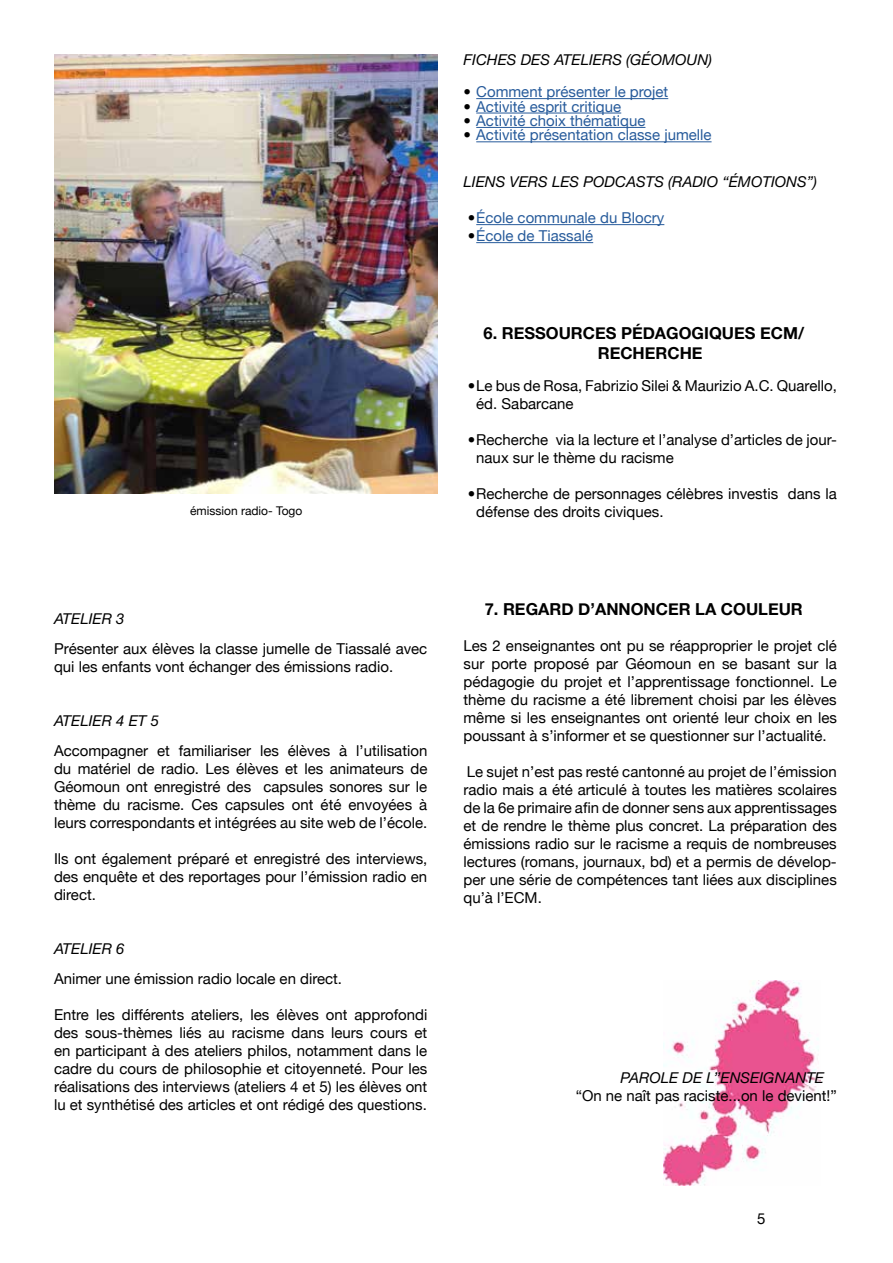
<style>
.page{position:relative;width:893px;height:1263px;background:#fff}
.page>*{position:absolute;margin:0;border:0;box-sizing:border-box;transform-origin:0 0}
.t1{font:700 16.5px/19.8px "Helvetica Neue";color:#000}
.t2{font:15px/18px "Helvetica Neue";color:#000;text-align:justify}
.t3{font:15px "Helvetica Neue";color:#275b9b}
.t4{font:italic 15px "Helvetica Neue LT Pro";color:#000}
.t5{font:12px "Helvetica Neue";color:#000}
.s1{color:#000}
</style>
<div class="page">
<img style="left:663px;top:981px;width:158px;height:205px">
<img style="left:54px;top:54px;width:383px;height:439px">
<hr style="left:476px;top:98px;width:192px;height:1px;background:#275b9b">
<hr style="left:476px;top:113px;width:145px;height:1px;background:#275b9b">
<hr style="left:476px;top:127px;width:169px;height:1px;background:#275b9b">
<hr style="left:476px;top:141px;width:236px;height:1px;background:#275b9b">
<hr style="left:476px;top:224px;width:188px;height:1px;background:#275b9b">
<hr style="left:476px;top:242px;width:117px;height:1px;background:#275b9b">
<p class="t5" style="left:190px;top:504px;width:114px">émission radio- Togo</p>
<p class="t4" style="left:54px;top:609px;width:72px">ATELIER 3</p>
<p class="t2" style="left:54px;top:639px;width:375px">Présenter aux élèves la classe jumelle de Tiassalé avec qui les enfants vont échanger des émissions radio.</p>
<p class="t4" style="left:54px;top:711px;width:107px">ATELIER 4 ET 5</p>
<p class="t2" style="left:54px;top:741px;width:375px">Accompagner et familiariser les élèves à l’utilisation du matériel de radio. Les élèves et les animateurs de Géomoun ont enregistré des capsules sonores sur le thème du racisme. Ces capsules ont été envoyées à leurs correspondants et intégrées au site web de l’école.</p>
<p class="t2" style="left:54px;top:849px;width:375px">Ils ont également préparé et enregistré des interviews, des enquête et des reportages pour l’émission radio en direct.</p>
<p class="t4" style="left:54px;top:939px;width:72px">ATELIER 6</p>
<p class="t2" style="left:54px;top:969px;width:290px">Animer une émission radio locale en direct.</p>
<p class="t2" style="left:54px;top:1005px;width:375px">Entre les différents ateliers, les élèves ont approfondi des sous-thèmes liés au racisme dans leurs cours et en participant à des ateliers philos, notamment dans le cadre du cours de philosophie et citoyenneté. Pour les réalisations des interviews (ateliers 4 et 5) les élèves ont lu et synthétisé des articles et ont rédigé des questions.</p>
<p class="t4" style="left:463px;top:50px;width:250px">FICHES DES ATELIERS (GÉOMOUN)</p>
<p class="t3" style="left:463px;top:83px;width:206px"><span class="s1">•</span> Comment présenter le projet</p>
<p class="t3" style="left:463px;top:97px;width:159px"><span class="s1">•</span> Activité esprit critique</p>
<p class="t3" style="left:463px;top:112px;width:183px"><span class="s1">•</span> Activité choix thématique</p>
<p class="t3" style="left:463px;top:126px;width:250px"><span class="s1">•</span> Activité présentation classe jumelle</p>
<p class="t4" style="left:463px;top:173px;width:355px">LIENS VERS LES PODCASTS (RADIO “ÉMOTIONS”)</p>
<p class="t3" style="left:468px;top:209px;width:198px"><span class="s1">•</span>École communale du Blocry</p>
<p class="t3" style="left:468px;top:227px;width:127px"><span class="s1">•</span>École de Tiassalé</p>
<p class="t1" style="left:598px;top:323px;width:208px;text-indent:-114px">6. RESSOURCES PÉDAGOGIQUES ECM/<br>RECHERCHE</p>
<p class="t2" style="left:476px;top:376px;width:362px;text-indent:-9px">•Le bus de Rosa, Fabrizio Silei &amp; Maurizio A.C. Quarello, éd. Sabarcane</p>
<p class="t2" style="left:476px;top:430px;width:362px;text-indent:-9px">•Recherche via la lecture et l’analyse d’articles de jour&shy;naux sur le thème du racisme</p>
<p class="t2" style="left:476px;top:484px;width:362px;text-indent:-9px">•Recherche de personnages célèbres investis dans la défense des droits civiques.</p>
<p class="t1" style="left:485px;top:598px;width:320px">7. REGARD D’ANNONCER LA COULEUR</p>
<p class="t2" style="left:463px;top:636px;width:375px">Les 2 enseignantes ont pu se réapproprier le projet clé sur porte proposé par Géomoun en se basant sur la pédagogie du projet et l’apprentissage fonctionnel. Le thème du racisme a été librement choisi par les élèves même si les enseignantes ont orienté leur choix en les poussant à s’informer et se questionner sur l’actualité.</p>
<p class="t2" style="left:463px;top:762px;width:375px">Le sujet n’est pas resté cantonné au projet de l’émission radio mais a été articulé à toutes les matières scolaires de la 6e primaire afin de donner sens aux apprentissages et de rendre le thème plus concret. La préparation des émissions radio sur le racisme a requis de nombreuses lectures (romans, journaux, bd) et a permis de dévelop&shy;per une série de compétences tant liées aux disciplines qu’à l’ECM.</p>
<p class="t4" style="left:620px;top:1068px;width:205px">PAROLE DE L’’ENSEIGNANTE</p>
<p class="t2" style="left:576px;top:1086px;width:263px">“On ne naît pas raciste...on le devient!”</p>
<p class="t2" style="left:757px;top:1209px;width:10px">5</p>
</div>
